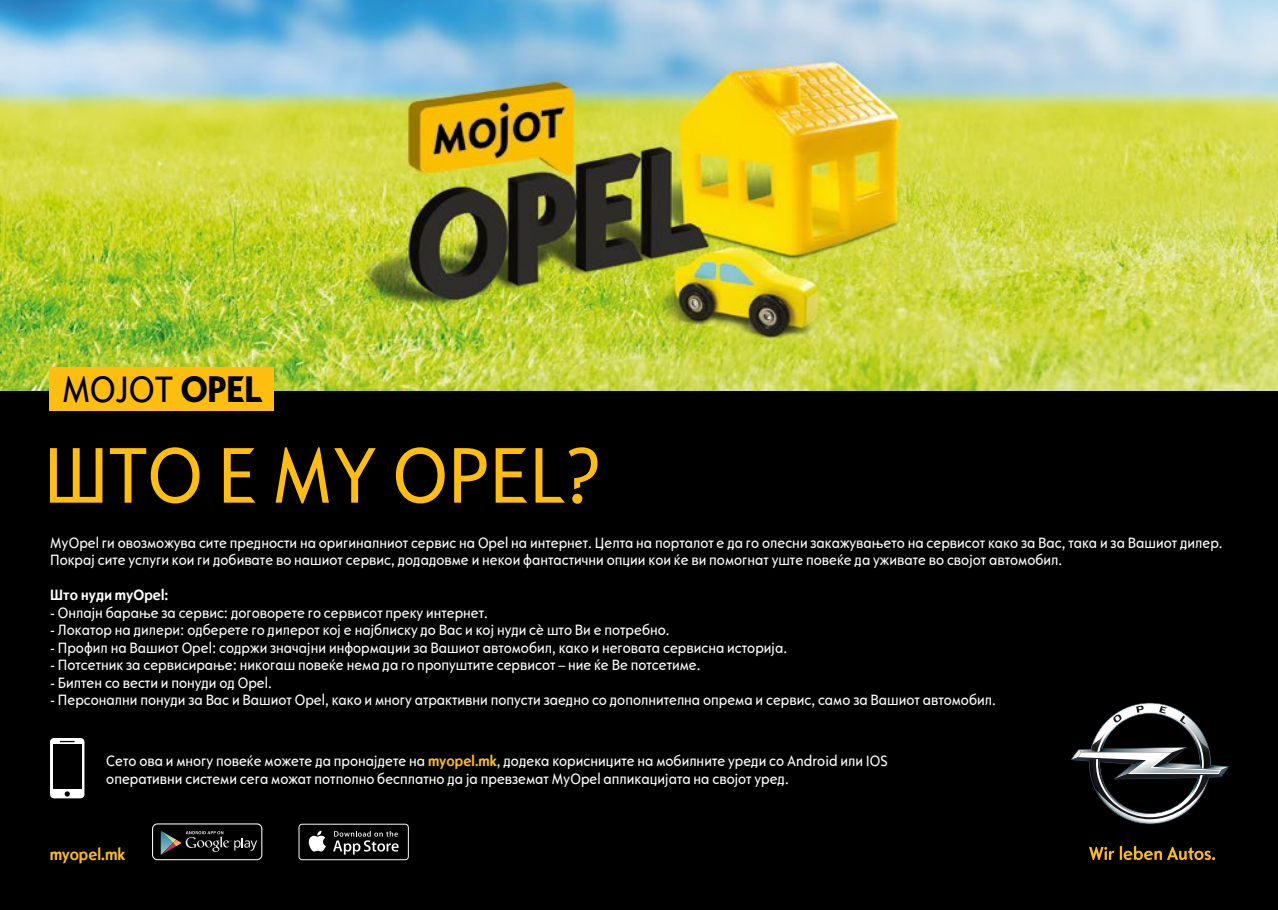
<style>
.page{position:relative;width:1278px;height:910px;background:#fff}
.page>*{position:absolute;margin:0;border:0;box-sizing:border-box;transform-origin:0 0}
.t1{font:condensed 82.25px "Opel Sans";color:#febe10}
.t2{font:condensed 38.68px "Opel Sans";letter-spacing:-.01em;color:#000}
.t3{font:700 17.5px "Opel Sans Condensed";color:#fcbe15}
.t4{font:condensed 15.75px/17.5px "Opel Sans";color:#fff}
.t5{font:700 15.75px "Opel Sans Condensed";color:#fff}
.s1{font-family:"Opel Sans Condensed Carline";font-stretch:normal}
.s2{font-family:"Opel Sans Condensed";font-weight:700;font-stretch:normal;color:#fcbe15}
</style>
<div class="page">
<img style="left:0;top:0;width:1278px;height:391px">
<div style="left:0;top:391px;width:1278px;height:519px;background:#000"></div>
<div style="left:50px;top:368px;width:224px;height:43px;background:#febe10"></div>
<svg style="left:50px;top:738px;width:34px;height:60px"></svg>
<svg style="left:65px;top:791px;width:5px;height:6px"></svg>
<svg style="left:60px;top:741px;width:15px;height:1px"></svg>
<div style="left:53px;top:745px;width:28px;height:44px;background:#010000"></div>
<svg style="left:152px;top:823px;width:110px;height:37px"></svg>
<svg style="left:298px;top:824px;width:111px;height:36px"></svg>
<svg style="left:1071px;top:703px;width:157px;height:121px"></svg>
<svg style="left:1089px;top:846px;width:126px;height:14px"></svg>
<h2 class="t2" style="left:62px;top:367px;width:202px">MOJOT <span class="s1">OPEL</span></h2>
<h1 class="t1" style="left:44px;top:428px;width:558px">ШТО Е MY OPEL?</h1>
<p class="t4" style="left:50px;top:534px;width:1173px">MyOpel ги овозможува сите предности на оригиналниот сервис на Opel на интернет. Целта на порталот е да го олесни закажувањето на сервисот како за Вас, така и за Вашиот дилер.<br>Покрај сите услуги кои ги добивате во нашиот сервис, додадовме и некои фантастични опции кои ќе ви помогнат уште повеќе да уживате во својот автомобил.</p>
<p class="t5" style="left:50px;top:586px;width:120px">Што нуди myOpel:</p>
<p class="t4" style="left:50px;top:604px;width:439px">- Онлајн барање за сервис: договорете го сервисот преку интернет.</p>
<p class="t4" style="left:50px;top:622px;width:621px">- Локатор на дилери: одберете го дилерот кој е најблиску до Вас и кој нуди сè што Ви е потребно.</p>
<p class="t4" style="left:50px;top:639px;width:738px">- Профил на Вашиот Opel: содржи значајни информации за Вашиот автомобил, како и неговата сервисна историја.</p>
<p class="t4" style="left:50px;top:657px;width:652px">- Потсетник за сервисирање: никогаш повеќе нема да го пропуштите сервисот – ние ќе Ве потсетиме.</p>
<p class="t4" style="left:50px;top:674px;width:223px">- Билтен со вести и понуди од Opel.</p>
<p class="t4" style="left:50px;top:692px;width:947px">- Персонални понуди за Вас и Вашиот Opel, како и многу атрактивни попусти заедно со дополнителна опрема и сервис, само за Вашиот автомобил.</p>
<p class="t4" style="left:106px;top:752px;width:783px">Сето ова и многу повеќе можете да пронајдете на <span class="s2">myopel.mk</span>, додека корисниците на мобилните уреди со Android или IOS оперативни системи сега можат потполно бесплатно да ја превземат MyOpel апликацијата на својот уред.</p>
<p class="t3" style="left:50px;top:844px;width:77px">myopel.mk</p>
</div>
